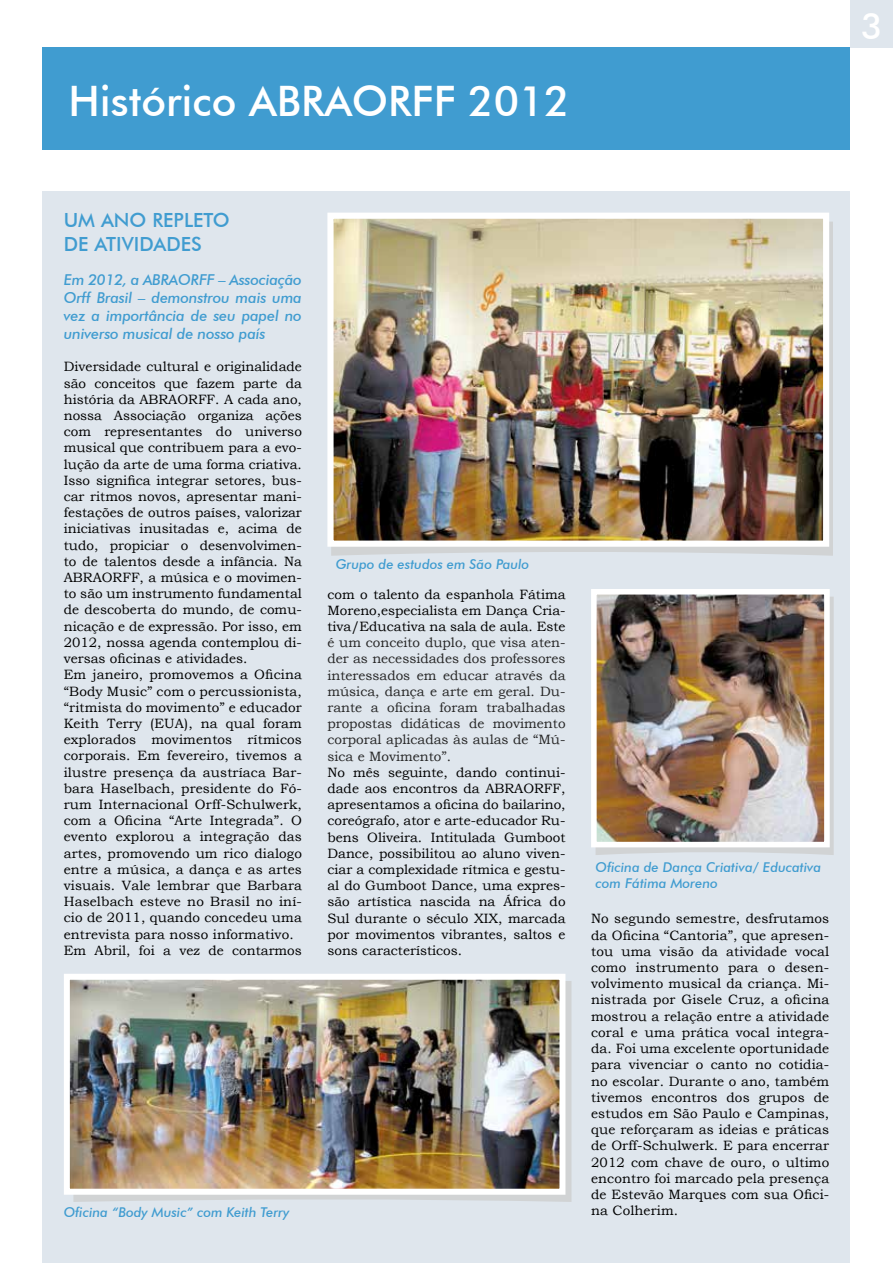
<style>
.page{position:relative;width:893px;height:1263px;background:#fff}
.page>*{position:absolute;margin:0;border:0;box-sizing:border-box;transform-origin:0 0}
.t1{font:500 42px "Futura BT";color:#fff}
.t2{font:500 36px "Futura BT";color:#fff}
.t3{font:500 19.5px/23.4px "Futura BT";color:#409cd0}
.t4{font:italic 500 15px/18px "Futura BT";letter-spacing:-.01em;color:#409cd0;text-align:justify}
.t5{font:13.5px/16.2px "Bookman Old Style";color:#000;text-align:justify}
.t6{font:13.5px/16.2px "Bookman Old Style";color:#262626;text-align:justify}
.t7{font:italic 500 13.5px/16.2px "Futura BT";color:#409cd0}
</style>
<div class="page">
<div style="left:43px;top:47px;width:807px;height:102px;background:#409cd0"></div>
<div style="left:850px;top:0;width:43px;height:47px;background:#dfe6ed"></div>
<div style="left:43px;top:192px;width:807px;height:1071px;background:#dfe6ed"></div>
<svg style="left:73px;top:981px;width:498px;height:221px;fill:#d1d3d4"></svg>
<svg style="left:596px;top:597px;width:238px;height:258px;fill:#d1d3d4"></svg>
<img style="left:71px;top:981px;width:487px;height:207px">
<div style="left:64px;top:974px;width:501px;height:221px;border:6px solid #fff"></div>
<svg style="left:331px;top:222px;width:502px;height:334px;fill:#d1d3d4"></svg>
<img style="left:334px;top:220px;width:488px;height:320px">
<div style="left:327px;top:213px;width:502px;height:334px;border:6px solid #fff"></div>
<img style="left:598px;top:596px;width:225px;height:244px">
<div style="left:591px;top:589px;width:239px;height:258px;border:6px solid #fff"></div>
<h1 class="t1" style="left:68px;top:75px;width:503px">Histórico ABRAORFF 2012</h1>
<h2 class="t2" style="left:861px;top:4px;width:23px">3</h2>
<h3 class="t3" style="left:64px;top:209px;width:167px">UM ANO REPLETO<br>DE ATIVIDADES</h3>
<p class="t4" style="left:64px;top:271px;width:240px">Em 2012, a ABRAORFF – Associação Orff Brasil – demonstrou mais uma vez a importância de seu papel no universo musical de nosso país</p>
<p class="t5" style="left:64px;top:359px;width:240px;text-align:left">Diversidade cultural e originalidade são conceitos que fazem parte da história da ABRAORFF. A cada ano, nossa Associação organiza ações com representantes do universo musical que contribuem para a evo&shy;lução da arte de uma forma criativa.<br>Isso significa integrar setores, bus&shy;car ritmos novos, apresentar mani&shy;festações de outros países, valorizar iniciativas inusitadas e, acima de tudo, propiciar o desenvolvimen&shy;to de talentos desde a infância. Na ABRAORFF, a música e o movimen&shy;to são um instrumento fundamental de descoberta do mundo, de comu&shy;nicação e de expressão. Por isso, em 2012, nossa agenda contemplou di&shy;versas oficinas e atividades.<br>Em janeiro, promovemos a Oficina “Body Music” com o percussionista, “ritmista do movimento” e educador Keith Terry (EUA), na qual foram explorados movimentos rítmicos corporais. Em fevereiro, tivemos a ilustre presença da austríaca Bar&shy;bara Haselbach, presidente do Fó&shy;rum Internacional Orff-Schulwerk, com a Oficina “Arte Integrada”. O evento explorou a integração das artes, promovendo um rico dialogo entre a música, a dança e as artes visuais. Vale lembrar que Barbara Haselbach esteve no Brasil no iní&shy;cio de 2011, quando concedeu uma entrevista para nosso informativo.<br>Em Abril, foi a vez de contarmos</p>
<p class="t7" style="left:336px;top:556px;width:195px">Grupo de estudos em São Paulo</p>
<p class="t5" style="left:327px;top:586px;width:240px">com o talento da espanhola Fátima Moreno,especialista em Dança Cria&shy;tiva/Educativa na sala de aula. Este</p>
<p class="t6" style="left:327px;top:634px;width:240px">é um conceito duplo, que visa aten&shy;der as necessidades dos professores interessados em educar através da música, dança e arte em geral. Du&shy;rante a oficina foram trabalhadas propostas didáticas de movimento corporal aplicadas às aulas de “Mú&shy;sica e Movimento”.</p>
<p class="t5" style="left:327px;top:764px;width:240px">No mês seguinte, dando continui&shy;dade aos encontros da ABRAORFF, apresentamos a oficina do bailarino, coreógrafo, ator e arte-educador Ru&shy;bens Oliveira. Intitulada Gumboot Dance, possibilitou ao aluno viven&shy;ciar a complexidade rítmica e gestu&shy;al do Gumboot Dance, uma expres&shy;são artística nascida na África do Sul durante o século XIX, marcada por movimentos vibrantes, saltos e sons característicos.</p>
<p class="t7" style="left:596px;top:859px;width:227px">Oficina de Dança Criativa/ Educativa com Fátima Moreno</p>
<p class="t5" style="left:591px;top:910px;width:240px">No segundo semestre, desfrutamos da Oficina “Cantoria”, que apresen&shy;tou uma visão da atividade vocal como instrumento para o desen&shy;volvimento musical da criança. Mi&shy;nistrada por Gisele Cruz, a oficina mostrou a relação entre a atividade coral e uma prática vocal integra&shy;da. Foi uma excelente oportunidade para vivenciar o canto no cotidia&shy;no escolar. Durante o ano, também tivemos encontros dos grupos de estudos em São Paulo e Campinas, que reforçaram as ideias e práticas de Orff-Schulwerk. E para encerrar 2012 com chave de ouro, o ultimo encontro foi marcado pela presença de Estevão Marques com sua Ofici-</p>
<p class="t7" style="left:64px;top:1204px;width:227px">Oficina “Body Music” com Keith Terry</p>
<p class="t5" style="left:591px;top:1202px;width:89px">na Colherim.</p>
</div>
